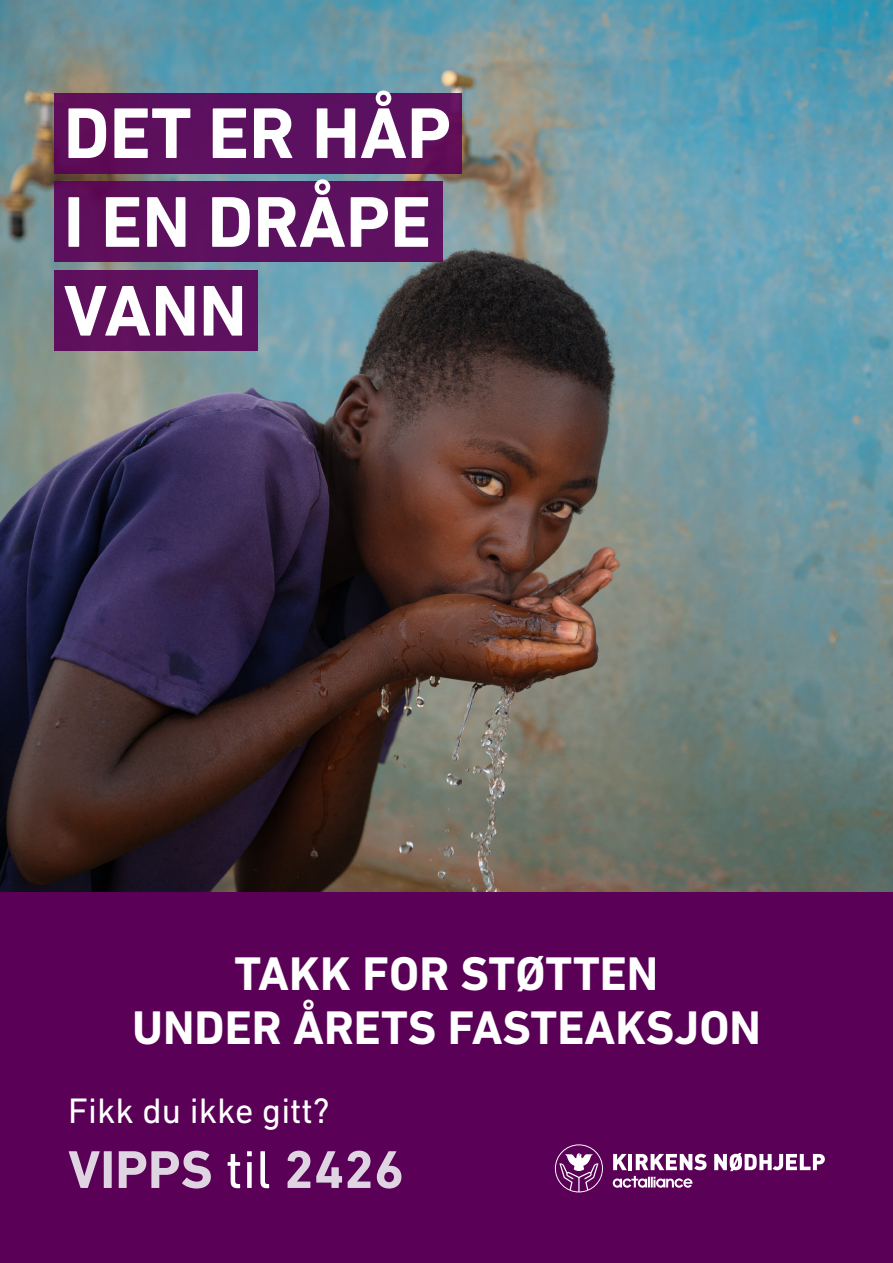
<style>
.page{position:relative;width:893px;height:1263px;background:#fff}
.page>*{position:absolute;margin:0;border:0;box-sizing:border-box;transform-origin:0 0}
.t1{font:700 72.9px "DIN Next LT Pro";color:#fff}
.t2{font:700 54px "DIN Next LT Pro";color:#dfd4e2}
.t3{font:700 48px "DIN Next LT Pro";color:#fff}
.t4{font:36px "DIN Next LT Pro";color:#fff}
.s1{font-weight:400;color:#fff}
</style>
<div class="page">
<div style="left:0;top:601px;width:893px;height:662px;background:#5a0157"></div>
<img style="left:0;top:0;width:893px;height:891px">
<svg style="left:613px;top:1154px;width:14px;height:16px"></svg>
<hr style="left:628px;top:1154px;width:4px;height:16px;background:#fff">
<svg style="left:636px;top:1154px;width:71px;height:16px"></svg>
<svg style="left:714px;top:1153px;width:111px;height:18px"></svg>
<svg style="left:613px;top:1176px;width:79px;height:12px"></svg>
<svg style="left:556px;top:1145px;width:46px;height:46px"></svg>
<div style="left:54px;top:94px;width:407px;height:80px;background:#5c105f"></div>
<div style="left:54px;top:182px;width:388px;height:80px;background:#5d115f"></div>
<div style="left:54px;top:270px;width:204px;height:80px;background:#5d115d"></div>
<p class="t1" style="left:64px;top:91px;width:389px">DET ER HÅP</p>
<p class="t1" style="left:64px;top:179px;width:369px">I EN DRÅPE</p>
<p class="t1" style="left:64px;top:268px;width:185px">VANN</p>
<p class="t3" style="left:235px;top:945px;width:425px">TAKK FOR STØTTEN</p>
<p class="t3" style="left:132px;top:999px;width:630px">UNDER ÅRETS FASTEAKSJON</p>
<p class="t4" style="left:68px;top:1090px;width:263px">Fikk du ikke gitt?</p>
<p class="t2" style="left:68px;top:1138px;width:337px">VIPPS <span class="s1">til</span> 2426</p>
</div>
